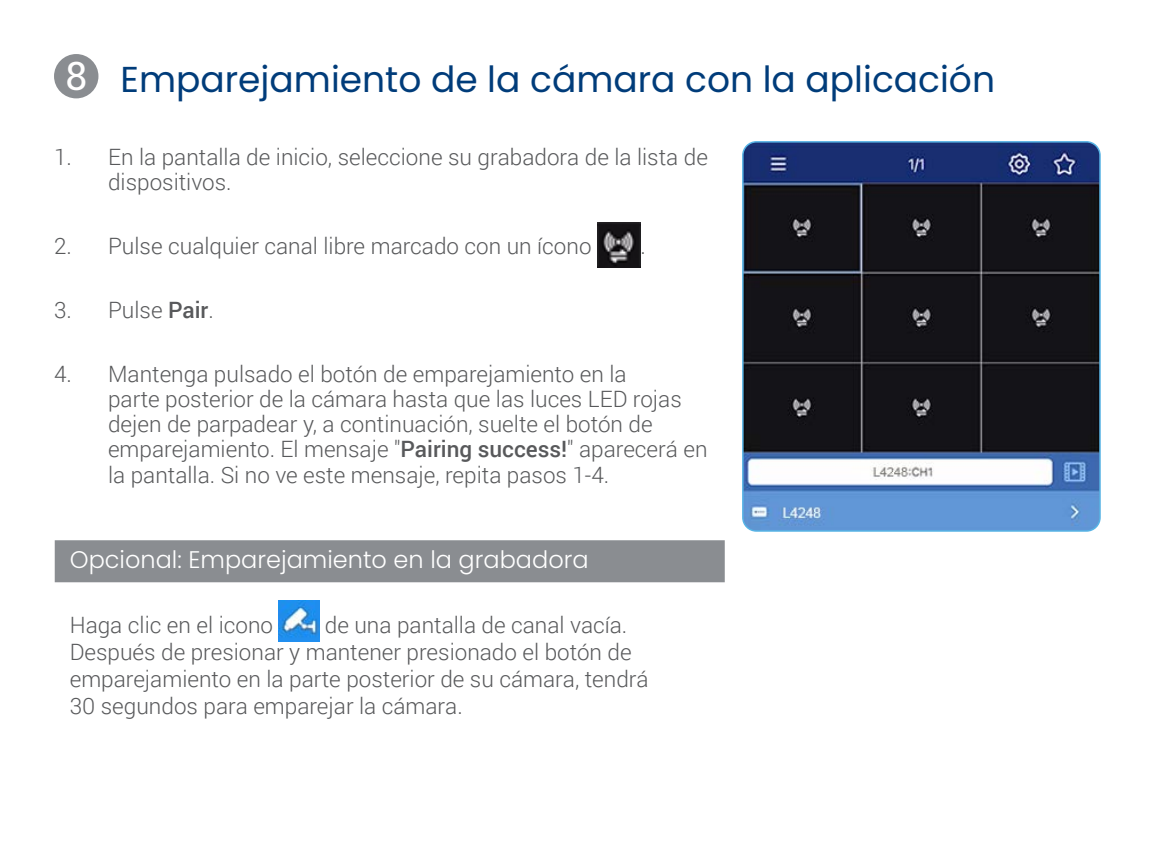
<style>
.page{position:relative;width:1167px;height:843px;background:#fff}
.page>*{position:absolute;margin:0;border:0;box-sizing:border-box;transform-origin:0 0}
.t1{font:39px "Roboto";color:#fff}
.t2{font:36px "Poppins";color:#003c7a}
.t3{font:300 24px "Poppins";color:#fff}
.t4{font:300 22.5px/25.2px "Roboto";color:#58595b}
.s1{font-weight:500}
</style>
<div class="page">
<img style="left:597px;top:223px;width:43px;height:44px">
<img style="left:278px;top:600px;width:41px;height:41px">
<div style="left:55px;top:540px;width:669px;height:42px;background:#8a8d91"></div>
<div style="left:54px;top:54px;width:44px;height:44px;background:#8a8d91;border-radius:50%"></div>
<img style="left:742px;top:142px;width:357px;height:389px">
<div style="left:742px;top:141px;width:358px;height:390px;border:2px solid #56b3e5;border-radius:13px"></div>
<h1 class="t1" style="left:65px;top:49px;width:23px">8</h1>
<h2 class="t2" style="left:121px;top:58px;width:876px">Emparejamiento de la cámara con la aplicación</h2>
<p class="t4" style="left:108px;top:143px;width:601px;text-indent:-54px">1. En la pantalla de inicio, seleccione su grabadora de la lista de dispositivos.</p>
<p class="t4" style="left:54px;top:232px;width:539px">2. Pulse cualquier canal libre marcado con un ícono</p>
<p class="t4" style="left:54px;top:296px;width:161px">3. Pulse <span class="s1">Pair</span>.</p>
<p class="t4" style="left:640px;top:232px;width:7px">.</p>
<p class="t4" style="left:108px;top:360px;width:601px;text-indent:-54px">4. Mantenga pulsado el botón de emparejamiento en la<br>parte posterior de la cámara hasta que las luces LED rojas dejen de parpadear y, a continuación, suelte el botón de emparejamiento. El mensaje "<span class="s1">Pairing success!</span>" aparecerá en la pantalla. Si no ve este mensaje, repita pasos 1-4.</p>
<p class="t3" style="left:70px;top:546px;width:520px">Opcional: Emparejamiento en la grabadora</p>
<p class="t4" style="left:70px;top:611px;width:205px">Haga clic en el icono</p>
<p class="t4" style="left:70px;top:610px;width:580px;line-height:27px;text-indent:255px">de una pantalla de canal vacía.<br>Después de presionar y mantener presionado el botón de emparejamiento en la parte posterior de su cámara, tendrá 30 segundos para emparejar la cámara.</p>
</div>
